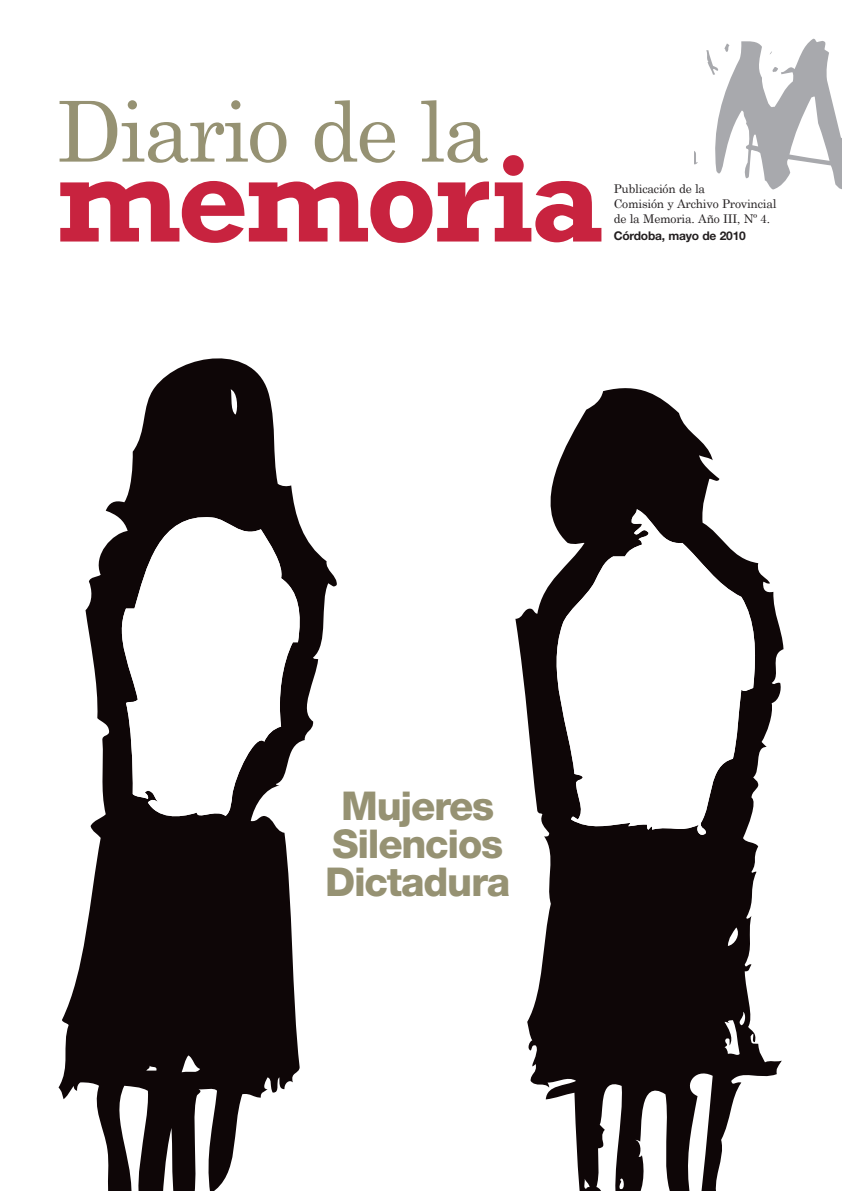
<style>
.page{position:relative;width:842px;height:1191px;background:#fff}
.page>*{position:absolute;margin:0;border:0;box-sizing:border-box;transform-origin:0 0}
.t1{font:700 125px "Rockwell";letter-spacing:-.025em;color:#c8233f}
.t2{font:84px "Century Schoolbook";letter-spacing:-.03em;color:#969273}
.t3{font:800 39.8px/38px "Helvetica Neue";letter-spacing:-.03em;color:#969273;text-align:center}
.t4{font:12px/15px "Century Schoolbook";letter-spacing:-.015em;color:#231f20}
.t5{font:700 12px "Helvetica Neue";letter-spacing:-.015em;color:#231f20}
</style>
<div class="page">
<svg style="left:515px;top:388px;width:268px;height:803px;fill:#0e0607"></svg>
<svg style="left:546px;top:509px;width:211px;height:330px"></svg>
<svg style="left:59px;top:358px;width:278px;height:833px;fill:#0e0607"></svg>
<svg style="left:114px;top:512px;width:188px;height:308px"></svg>
<svg style="left:706px;top:39px;width:136px;height:151px"></svg>
<svg style="left:695px;top:152px;width:3px;height:12px"></svg>
<h2 class="t2" style="left:57px;top:79px;width:435px">Diario de la</h2>
<h1 class="t1" style="left:57px;top:123px;width:548px">memoria</h1>
<p class="t4" style="left:614px;top:181px;width:164px">Publicación de la<br>Comisión y Archivo Provincial de la Memoria. Año III, Nº 4.</p>
<p class="t5" style="left:614px;top:231px;width:134px">Córdoba, mayo de 2010</p>
<h3 class="t3" style="left:325px;top:790px;width:187px">Mujeres<br>Silencios<br>Dictadura</h3>
</div>
